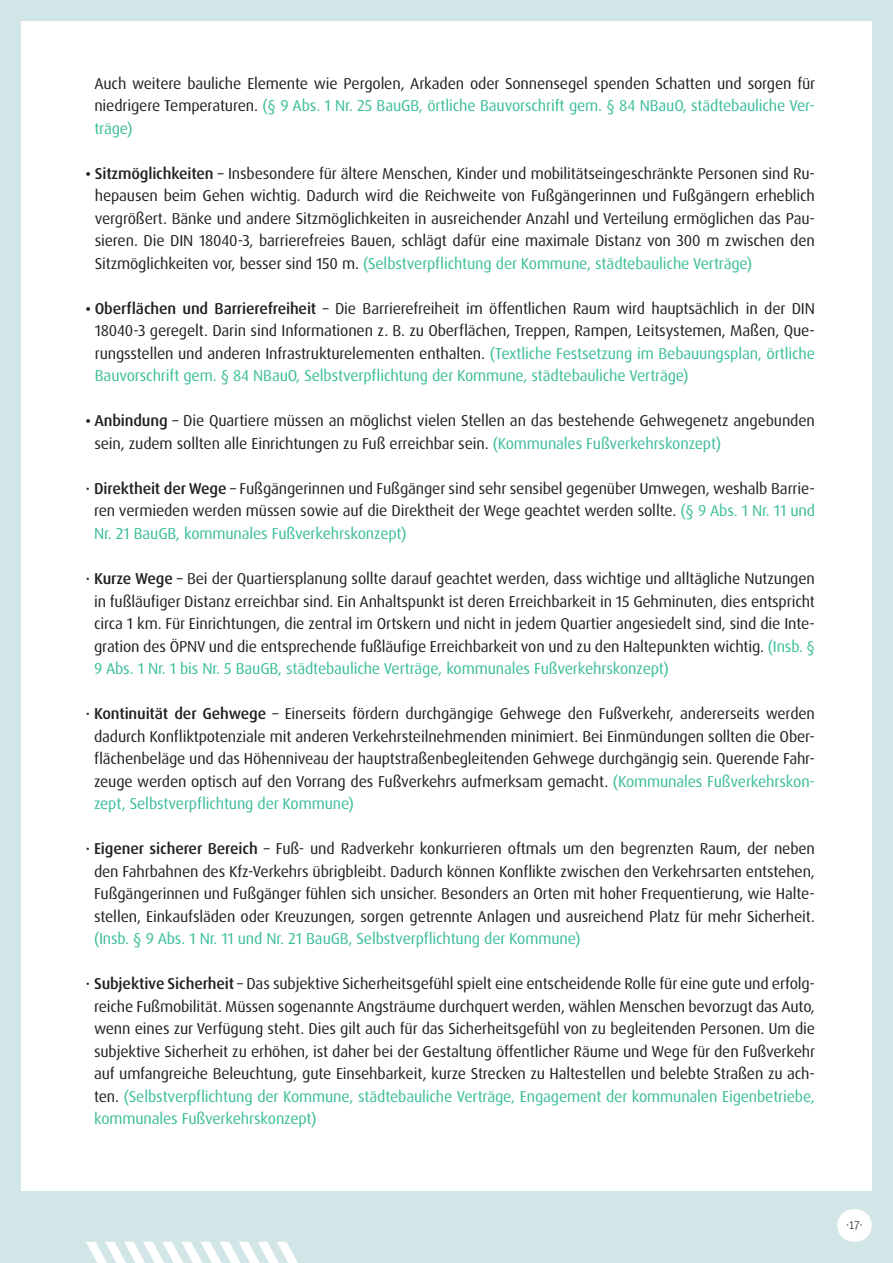
<style>
.page{position:relative;width:893px;height:1263px;background:#d3e6e7}
.page>*{position:absolute;margin:0;border:0;box-sizing:border-box;transform-origin:0 0}
.t1{font:15.75px/22.5px "Dax Pro";letter-spacing:-.01em;color:#231f20;text-align:justify}
.t2{font:15.75px "Dax Pro";letter-spacing:-.01em;color:#3bbd99}
.t3{font:300 12px "Unit Pro";color:#231f20}
.s1{color:#3bbd99}
.s2{font-weight:900}
.s3{font-weight:500}
</style>
<div class="page">
<div style="left:21px;top:21px;width:851px;height:1170px;background:#fff"></div>
<div style="left:837px;top:1209px;width:35px;height:33px;background:#fff;border-radius:16px"></div>
<svg style="left:86px;top:1242px;width:212px;height:21px"></svg>
<p class="t1" style="left:94px;top:72px;width:722px">Auch weitere bauliche Elemente wie Pergolen, Arkaden oder Sonnensegel spenden Schatten und sorgen für niedrigere Temperaturen. <span class="s1">(§ 9 Abs. 1 Nr. 25 BauGB, örtliche Bauvorschrift gem. § 84 NBauO, städtebauliche Ver&shy;träge)</span></p>
<p class="t1" style="left:95px;top:162px;width:722px;text-indent:-9px"><span class="s2">·</span> <span class="s3">Sitzmöglichkeiten</span> – Insbesondere für ältere Menschen, Kinder und mobilitätseingeschränkte Personen sind Ru&shy;hepausen beim Gehen wichtig. Dadurch wird die Reichweite von Fußgängerinnen und Fußgängern erheblich vergrößert. Bänke und andere Sitzmöglichkeiten in ausreichender Anzahl und Verteilung ermöglichen das Pau&shy;sieren. Die DIN 18040-3, barrierefreies Bauen, schlägt dafür eine maximale Distanz von 300 m zwischen den Sitzmöglichkeiten vor, besser sind 150 m. <span class="s1">(Selbstverpflichtung der Kommune, städtebauliche Verträge)</span></p>
<p class="t1" style="left:95px;top:297px;width:722px;text-indent:-9px"><span class="s2">·</span> <span class="s3">Oberflächen und Barrierefreiheit</span> – Die Barrierefreiheit im öffentlichen Raum wird hauptsächlich in der DIN 18040-3 geregelt. Darin sind Informationen z. B. zu Oberflächen, Treppen, Rampen, Leitsystemen, Maßen, Que&shy;rungsstellen und anderen Infrastrukturelementen enthalten. <span class="s1">(Textliche Festsetzung im Bebauungsplan, örtliche Bauvorschrift gem. § 84 NBauO, Selbstverpflichtung der Kommune, städtebauliche Verträge)</span></p>
<p class="t1" style="left:94px;top:410px;width:722px;text-indent:-9px"><span class="s2">·</span> <span class="s3">Anbindung</span> – Die Quartiere müssen an möglichst vielen Stellen an das bestehende Gehwegenetz angebunden sein, zudem sollten alle Einrichtungen zu Fuß erreichbar sein. <span class="s1">(Kommunales Fußverkehrskonzept)</span></p>
<p class="t1" style="left:94px;top:477px;width:722px;text-indent:-8px"><span class="s3">· Direktheit der Wege</span> – Fußgängerinnen und Fußgänger sind sehr sensibel gegenüber Umwegen, weshalb Barrie&shy;ren vermieden werden müssen sowie auf die Direktheit der Wege geachtet werden sollte. <span class="s1">(§ 9 Abs. 1 Nr. 11 und Nr. 21 BauGB, kommunales Fußverkehrskonzept)</span></p>
<p class="t1" style="left:94px;top:567px;width:722px;text-indent:-8px"><span class="s3">· Kurze Wege</span> – Bei der Quartiersplanung sollte darauf geachtet werden, dass wichtige und alltägliche Nutzungen in fußläufiger Distanz erreichbar sind. Ein Anhaltspunkt ist deren Erreichbarkeit in 15 Gehminuten, dies entspricht circa 1 km. Für Einrichtungen, die zentral im Ortskern und nicht in jedem Quartier angesiedelt sind, sind die Inte&shy;gration des ÖPNV und die entsprechende fußläufige Erreichbarkeit von und zu den Haltepunkten wichtig. <span class="s1">(Insb. § 9 Abs. 1 Nr. 1 bis Nr. 5 BauGB, städtebauliche Verträge, kommunales Fußverkehrskonzept)</span></p>
<p class="t1" style="left:94px;top:702px;width:722px;text-indent:-8px"><span class="s3">· Kontinuität der Gehwege</span> – Einerseits fördern durchgängige Gehwege den Fußverkehr, andererseits werden dadurch Konfliktpotenziale mit anderen Verkehrsteilnehmenden minimiert. Bei Einmündungen sollten die Ober&shy;flächenbeläge und das Höhenniveau der hauptstraßenbegleitenden Gehwege durchgängig sein. Querende Fahr&shy;zeuge werden optisch auf den Vorrang des Fußverkehrs aufmerksam gemacht. <span class="s1">(Kommunales Fußverkehrskon&shy;zept, Selbstverpflichtung der Kommune)</span></p>
<p class="t1" style="left:86px;top:837px;width:731px;text-align:center"><span class="s3">· Eigener sicherer Bereich</span> – Fuß- und Radverkehr konkurrieren oftmals um den begrenzten Raum, der neben den Fahrbahnen des Kfz-Verkehrs übrigbleibt. Dadurch können Konflikte zwischen den Verkehrsarten entstehen, Fußgängerinnen und Fußgänger fühlen sich unsicher. Besonders an Orten mit hoher Frequentierung, wie Halte&shy;stellen, Einkaufsläden oder Kreuzungen, sorgen getrennte Anlagen und ausreichend Platz für mehr Sicherheit.</p>
<p class="t2" style="left:94px;top:928px;width:488px">(Insb. § 9 Abs. 1 Nr. 11 und Nr. 21 BauGB, Selbstverpflichtung der Kommune)</p>
<p class="t1" style="left:94px;top:972px;width:723px;text-indent:-8px"><span class="s3">· Subjektive Sicherheit</span> – Das subjektive Sicherheitsgefühl spielt eine entscheidende Rolle für eine gute und erfolg&shy;reiche Fußmobilität. Müssen sogenannte Angsträume durchquert werden, wählen Menschen bevorzugt das Auto, wenn eines zur Verfügung steht. Dies gilt auch für das Sicherheitsgefühl von zu begleitenden Personen. Um die subjektive Sicherheit zu erhöhen, ist daher bei der Gestaltung öffentlicher Räume und Wege für den Fußverkehr auf umfangreiche Beleuchtung, gute Einsehbarkeit, kurze Strecken zu Haltestellen und belebte Straßen zu ach&shy;ten. <span class="s1">(Selbstverpflichtung der Kommune, städtebauliche Verträge, Engagement der kommunalen Eigenbetriebe, kommunales Fußverkehrskonzept)</span></p>
<p class="t3" style="left:846px;top:1217px;width:18px">·17·</p>
</div>
